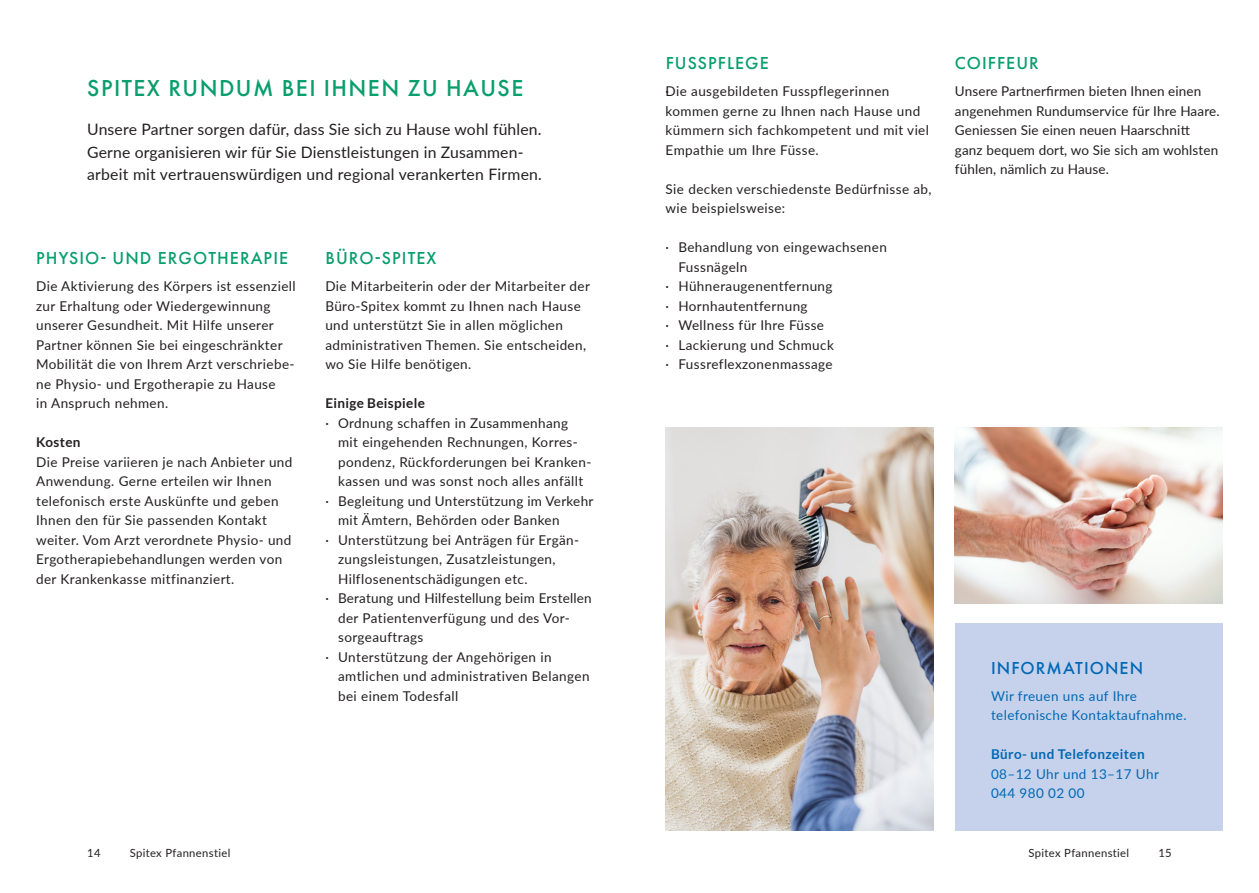
<style>
.page{position:relative;width:1259px;height:893px;background:#fff}
.page>*{position:absolute;margin:0;border:0;box-sizing:border-box;transform-origin:0 0}
.Titel_16_gruen{font:500 24px "Futura PT";letter-spacing:.06em;color:#099e6d}
.Titel_12_gruen{font:500 18px "Futura PT";letter-spacing:.06em;color:#099e6d}
.Titel_12_gruen-2{font:500 18px "Futura PT";letter-spacing:.06em;color:#0168b5}
.Lead_links{font:15.75px/22.5px "Lato";letter-spacing:.01em;color:#231f20}
.Grundschrift{font:13.5px/19.5px "Lato";letter-spacing:.03em;color:#231f20}
.Grundschrift-2{font:13.5px/19.5px "Lato";letter-spacing:.01em;color:#231f20}
.Grundschrift-3{font:13.5px/19.5px "Lato";letter-spacing:.03em;color:#0168b5}
.Titel_9{font:700 13.5px "Lato";letter-spacing:.025em;color:#231f20}
.Grundschrift-4{font:700 13.5px "Lato";letter-spacing:.03em;color:#0168b5}
.t1{font:11.25px "Lato";letter-spacing:.03em;color:#231f20}
</style>
<div class="page">
<div style="left:955px;top:623px;width:267px;height:207px;background:#c6d2eb"></div>
<img style="left:665px;top:428px;width:268px;height:402px">
<img style="left:955px;top:428px;width:267px;height:175px">
<p class="Titel_16_gruen" style="left:87px;top:74px;width:438px">SPITEX RUNDUM BEI IHNEN ZU HAUSE</p>
<p class="Lead_links" style="left:87px;top:118px;width:456px">Unsere Partner sorgen dafür, dass Sie sich zu Hause wohl fühlen.<br>Gerne organisieren wir für Sie Dienstleistungen in Zusammen&shy;arbeit mit vertrauenswürdigen und regional verankerten Firmen.</p>
<p class="Titel_12_gruen" style="left:36px;top:247px;width:253px">PHYSIO- UND ERGOTHERAPIE</p>
<p class="Grundschrift" style="left:36px;top:276px;width:261px">Die Aktivierung des Körpers ist essenziell zur Erhaltung oder Wiedergewinnung unserer Gesundheit. Mit Hilfe unserer Partner können Sie bei eingeschränkter Mobilität die von Ihrem Arzt verschriebe&shy;ne Physio- und Ergotherapie zu Hause<br>in Anspruch nehmen.</p>
<p class="Titel_9" style="left:36px;top:435px;width:46px">Kosten</p>
<p class="Grundschrift" style="left:36px;top:452px;width:258px">Die Preise variieren je nach Anbieter und Anwendung. Gerne erteilen wir Ihnen telefonisch erste Auskünfte und geben Ihnen den für Sie passenden Kontakt weiter. Vom Arzt verordnete Physio- und Ergotherapiebehandlungen werden von der Krankenkasse mitfinanziert.</p>
<p class="Titel_12_gruen" style="left:325px;top:247px;width:112px">BÜRO-SPITEX</p>
<p class="Grundschrift" style="left:325px;top:276px;width:266px">Die Mitarbeiterin oder der Mitarbeiter der Büro-Spitex kommt zu Ihnen nach Hause und unterstützt Sie in allen möglichen administrativen Themen. Sie entscheiden, wo Sie Hilfe benötigen.</p>
<p class="Titel_9" style="left:325px;top:396px;width:101px">Einige Beispiele</p>
<p class="Grundschrift" style="left:338px;top:413px;width:255px;text-indent:-13px">· Ordnung schaffen in Zusammenhang mit eingehenden Rechnungen, Korres&shy;pondenz, Rückforderungen bei Kranken&shy;kassen und was sonst noch alles anfällt</p>
<p class="Grundschrift" style="left:338px;top:491px;width:257px;text-indent:-13px">· Begleitung und Unterstützung im Verkehr mit Ämtern, Behörden oder Banken</p>
<p class="Grundschrift" style="left:338px;top:530px;width:243px;text-indent:-13px">· Unterstützung bei Anträgen für Ergän&shy;zungsleistungen, Zusatzleistungen,<br>Hilflosenentschädigungen etc.</p>
<p class="Grundschrift" style="left:338px;top:588px;width:255px;text-indent:-13px">· Beratung und Hilfestellung beim Erstellen der Patientenverfügung und des Vor&shy;sorgeauftrags</p>
<p class="Grundschrift" style="left:338px;top:647px;width:253px;text-indent:-13px">· Unterstützung der Angehörigen in amtlichen und administrativen Belangen bei einem Todesfall</p>
<p class="Titel_12_gruen" style="left:666px;top:52px;width:105px">FUSSPFLEGE</p>
<p class="Grundschrift" style="left:665px;top:81px;width:265px">Die ausgebildeten Fusspflegerinnen kommen gerne zu Ihnen nach Hause und kümmern sich fachkompetent und mit viel Empathie um Ihre Füsse.</p>
<p class="Grundschrift" style="left:665px;top:179px;width:267px">Sie decken verschiedenste Bedürfnisse ab, wie beispielsweise:</p>
<p class="Grundschrift" style="left:678px;top:237px;width:210px;text-indent:-13px">· Behandlung von eingewachsenen<br>Fussnägeln</p>
<p class="Grundschrift" style="left:665px;top:276px;width:168px">· Hühneraugenentfernung</p>
<p class="Grundschrift" style="left:665px;top:296px;width:143px">· Hornhautentfernung</p>
<p class="Grundschrift" style="left:665px;top:315px;width:160px">· Wellness für Ihre Füsse</p>
<p class="Grundschrift" style="left:665px;top:335px;width:170px">· Lackierung und Schmuck</p>
<p class="Grundschrift" style="left:665px;top:354px;width:169px">· Fussreflexzonenmassage</p>
<p class="Grundschrift" style="left:665px;top:81px;width:5px">·</p>
<p class="Titel_12_gruen" style="left:955px;top:52px;width:85px">COIFFEUR</p>
<p class="Grundschrift-2" style="left:955px;top:81px;width:266px">Unsere Partnerfirmen bieten Ihnen einen angenehmen Rundumservice für Ihre Haare.<br>Geniessen Sie einen neuen Haarschnitt ganz bequem dort, wo Sie sich am wohlsten fühlen, nämlich zu Hause.</p>
<p class="Titel_12_gruen-2" style="left:991px;top:657px;width:153px">INFORMATIONEN</p>
<p class="Grundschrift-3" style="left:991px;top:686px;width:197px">Wir freuen uns auf Ihre telefonische Kontaktaufnahme.</p>
<p class="Grundschrift-4" style="left:991px;top:747px;width:155px">Büro- und Telefonzeiten</p>
<p class="Grundschrift-3" style="left:991px;top:764px;width:169px">08–12 Uhr und 13–17 Uhr</p>
<p class="Grundschrift-3" style="left:991px;top:783px;width:95px">044 980 02 00</p>
<p class="t1" style="left:87px;top:845px;width:15px">14</p>
<p class="t1" style="left:130px;top:845px;width:102px">Spitex Pfannenstiel</p>
<p class="t1" style="left:1028px;top:845px;width:102px">Spitex Pfannenstiel</p>
<p class="t1" style="left:1158px;top:845px;width:15px">15</p>
</div>
